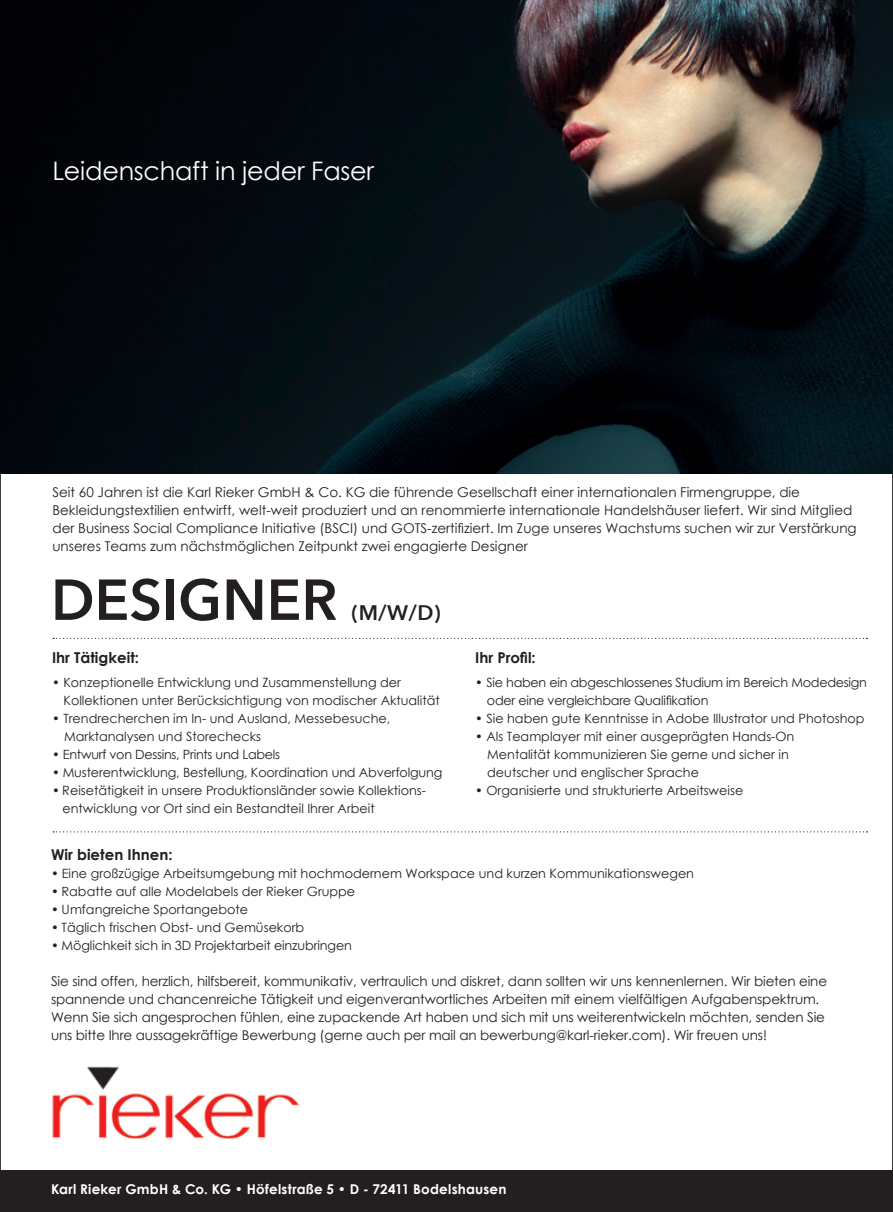
<style>
.page{position:relative;width:893px;height:1212px;background:#fff}
.page>*{position:absolute;margin:0;border:0;box-sizing:border-box;transform-origin:0 0}
.t1{font:600 57px "Avenir Next";color:#231f20}
.t2{font:25.5px "Century Gothic";letter-spacing:-.01em;color:#fff}
.t3{font:600 21px "Avenir Next";color:#231f20}
.t4{font:700 15px "Century Gothic";color:#231f20}
.t5{font:13.5px "Century Gothic";letter-spacing:-.01em;color:#231f20}
.t6{font:700 13.5px "Century Gothic";letter-spacing:.015em;color:#fff}
.t7{font:12.75px/18px "Century Gothic";color:#231f20}
.t8{font:12.75px "Century Gothic";letter-spacing:-.02em;color:#231f20}
</style>
<div class="page">
<div style="left:1px;top:1170px;width:892px;height:42px;background:#231f20"></div>
<img style="left:0;top:0;width:893px;height:473px">
<svg style="left:53px;top:638px;width:814px;height:1px"></svg>
<svg style="left:53px;top:831px;width:814px;height:1px"></svg>
<img style="left:52px;top:1066px;width:247px;height:74px">
<p class="t2" style="left:52px;top:153px;width:323px">Leidenschaft in jeder Faser</p>
<p class="t5" style="left:52px;top:483px;width:749px">Seit 60 Jahren ist die Karl Rieker GmbH &amp; Co. KG die führende Gesellschaft einer internationalen Firmengruppe, die</p>
<p class="t5" style="left:52px;top:501px;width:801px">Bekleidungstextilien entwirft, welt-weit produziert und an renommierte internationale Handelshäuser liefert. Wir sind Mitglied</p>
<p class="t5" style="left:52px;top:519px;width:806px">der Business Social Compliance Initiative (BSCI) und GOTS-zertifiziert. Im Zuge unseres Wachstums suchen wir zur Verstärkung</p>
<p class="t5" style="left:52px;top:537px;width:477px">unseres Teams zum nächstmöglichen Zeitpunkt zwei engagierte Designer</p>
<p class="t1" style="left:51px;top:551px;width:288px">DESIGNER</p>
<p class="t3" style="left:352px;top:594px;width:91px">(M/W/D)</p>
<p class="t4" style="left:52px;top:646px;width:89px">Ihr Tätigkeit:</p>
<p class="t7" style="left:63px;top:673px;width:378px;text-indent:-11px">• Konzeptionelle Entwicklung und Zusammenstellung der<br>Kollektionen unter Berücksichtigung von modischer Aktualität</p>
<p class="t7" style="left:52px;top:709px;width:340px">• Trendrecherchen im In- und Ausland, Messebesuche,</p>
<p class="t7" style="left:64px;top:727px;width:198px">Marktanalysen und Storechecks</p>
<p class="t8" style="left:52px;top:745px;width:230px">• Entwurf von Dessins, Prints und Labels</p>
<p class="t7" style="left:52px;top:763px;width:392px">• Musterentwicklung, Bestellung, Koordination und Abverfolgung</p>
<p class="t7" style="left:52px;top:781px;width:375px">• Reisetätigkeit in unsere Produktionsländer sowie Kollektions-</p>
<p class="t7" style="left:62px;top:799px;width:314px">entwicklung vor Ort sind ein Bestandteil Ihrer Arbeit</p>
<p class="t4" style="left:475px;top:646px;width:62px">Ihr Profil:</p>
<p class="t8" style="left:475px;top:673px;width:393px">• Sie haben ein abgeschlossenes Studium im Bereich Modedesign</p>
<p class="t8" style="left:487px;top:691px;width:223px">oder eine vergleichbare Qualifikation</p>
<p class="t7" style="left:475px;top:709px;width:391px">• Sie haben gute Kenntnisse in Adobe Illustrator und Photoshop</p>
<p class="t7" style="left:475px;top:727px;width:321px">• Als Teamplayer mit einer ausgeprägten Hands-On</p>
<p class="t7" style="left:487px;top:745px;width:303px">Mentalität kommunizieren Sie gerne und sicher in</p>
<p class="t7" style="left:487px;top:763px;width:213px">deutscher und englischer Sprache</p>
<p class="t7" style="left:475px;top:781px;width:270px">• Organisierte und strukturierte Arbeitsweise</p>
<p class="t4" style="left:51px;top:843px;width:123px">Wir bieten Ihnen:</p>
<p class="t7" style="left:51px;top:864px;width:645px">• Eine großzügige Arbeitsumgebung mit hochmodernem Workspace und kurzen Kommunikationswegen</p>
<p class="t7" style="left:51px;top:882px;width:306px">• Rabatte auf alle Modelabels der Rieker Gruppe</p>
<p class="t7" style="left:51px;top:900px;width:199px">• Umfangreiche Sportangebote</p>
<p class="t7" style="left:51px;top:918px;width:255px">• Täglich frischen Obst- und Gemüsekorb</p>
<p class="t7" style="left:51px;top:936px;width:302px">• Möglichkeit sich in 3D Projektarbeit einzubringen</p>
<p class="t5" style="left:51px;top:971px;width:778px">Sie sind offen, herzlich, hilfsbereit, kommunikativ, vertraulich und diskret, dann sollten wir uns kennenlernen. Wir bieten eine</p>
<p class="t5" style="left:51px;top:989px;width:770px">spannende und chancenreiche Tätigkeit und eigenverantwortliches Arbeiten mit einem vielfältigen Aufgabenspektrum.</p>
<p class="t5" style="left:51px;top:1007px;width:775px">Wenn Sie sich angesprochen fühlen, eine zupackende Art haben und sich mit uns weiterentwickeln möchten, senden Sie</p>
<p class="t5" style="left:51px;top:1025px;width:717px">uns bitte Ihre aussagekräftige Bewerbung (gerne auch per mail an bewerbung@karl-rieker.com). Wir freuen uns!</p>
<p class="t6" style="left:51px;top:1179px;width:457px">Karl Rieker GmbH &amp; Co. KG • Höfelstraße 5 • D - 72411 Bodelshausen</p>
</div>
